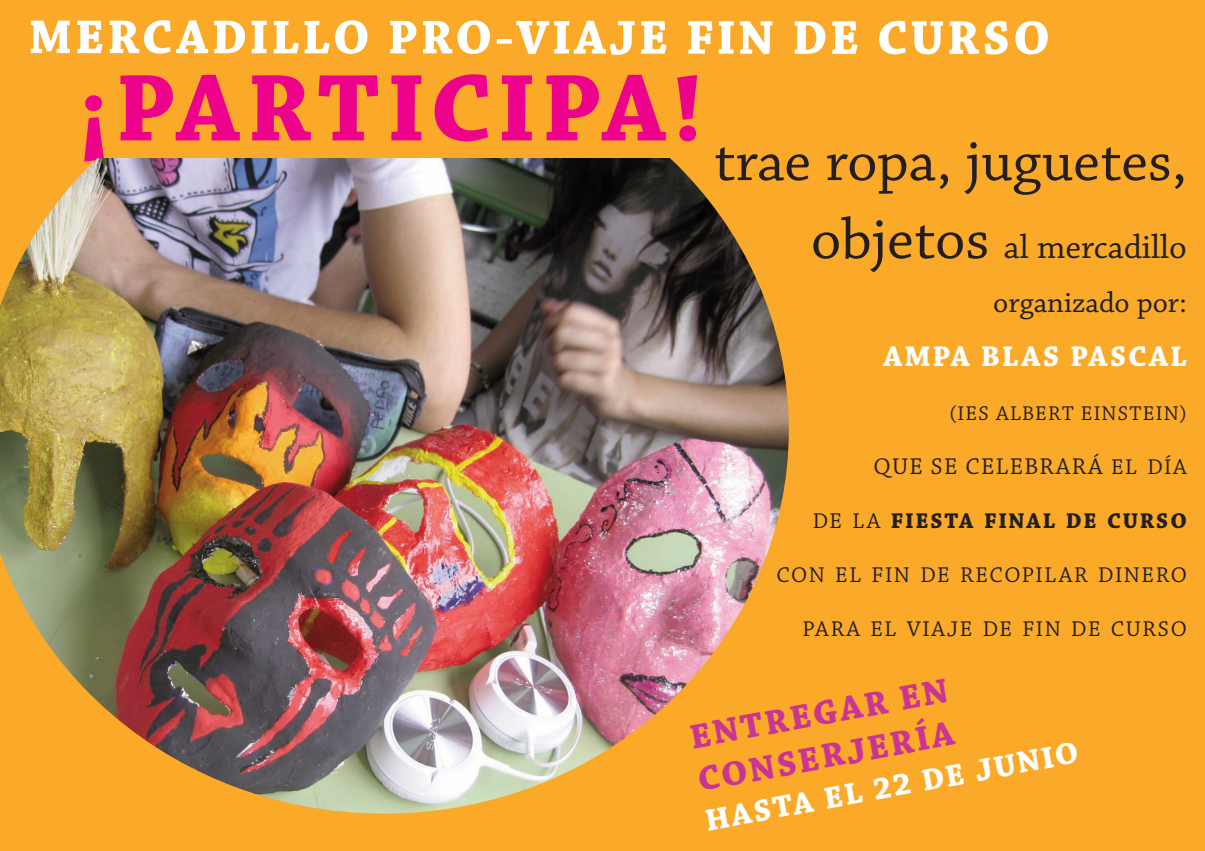
<style>
.page{position:relative;width:1205px;height:851px;background:#fff}
.page>*{position:absolute;margin:0;border:0;box-sizing:border-box;transform-origin:0 0}
.t1{font:700 100px "Chaparral Pro";letter-spacing:.06em;color:#ed028c}
.t2{font:60px "Chaparral Pro";color:#231f20}
.t3{font:700 50px "Chaparral Pro";letter-spacing:.055em;color:#fff}
.t4{font:700 36px/43.1px "Chaparral Pro";color:#ca3595}
.t5{font:35px "Chaparral Pro";color:#231f20}
.t6{font:700 32px "Chaparral Pro";color:#fff}
.t7{font:30px "Chaparral Pro";color:#231f20}
.t8{font:700 30px "Chaparral Pro";letter-spacing:.065em;color:#fff}
.t9{font:24px "Chaparral Pro";letter-spacing:.06em;color:#231f20}
.t10{font:22.5px "Chaparral Pro";letter-spacing:.07em;color:#231f20}
.t11{font:700 22.5px "Chaparral Pro";letter-spacing:.075em;color:#231f20}
.t12{font:21px "Chaparral Pro";letter-spacing:.055em;color:#231f20}
.s1{font-size:60px}
.s2{font-size:22.5px}
.s3{font-weight:400}
</style>
<div class="page">
<div style="left:1px;top:0;width:1204px;height:850px;background:#faa928"></div>
<img style="left:0;top:159px;width:789px;height:654px">
<h3 class="t3" style="left:28px;top:19px;width:1023px">MERCADILLO PRO-VIAJE FIN DE CURSO</h3>
<h1 class="t1" style="left:78px;top:70px;width:626px">¡PARTICIPA!</h1>
<h2 class="t2" style="left:714px;top:139px;width:474px">trae ropa, juguetes,</h2>
<h3 class="t5" style="left:811px;top:234px;width:377px"><span class="s1">objetos</span> al mercadillo</h3>
<h3 class="t7" style="left:993px;top:291px;width:195px">organizado por:</h3>
<h3 class="t8" style="left:883px;top:345px;width:305px">AMPA BLAS PASCAL</h3>
<p class="t12" style="left:949px;top:405px;width:239px">(IES ALBERT EINSTEIN)</p>
<p class="t9" style="left:873px;top:457px;width:315px">QUE SE CELEBRARÁ <span class="s2">EL DÍA</span></p>
<p class="t11" style="left:813px;top:512px;width:375px"><span class="s3">DE LA</span> FIESTA FINAL DE CURSO</p>
<p class="t10" style="left:776px;top:566px;width:412px">CON EL FIN DE RECOPILAR DINERO</p>
<p class="t10" style="left:802px;top:620px;width:386px">PARA EL VIAJE DE FIN DE CURSO</p>
<h3 class="t4" style="left:687px;top:718px;width:263px;rotate:-10deg">ENTREGAR EN<br>CONSERJERÍA</h3>
<h3 class="t6" style="left:703px;top:807px;width:380px;rotate:-10deg">HASTA EL 22 DE JUNIO</h3>
</div>
